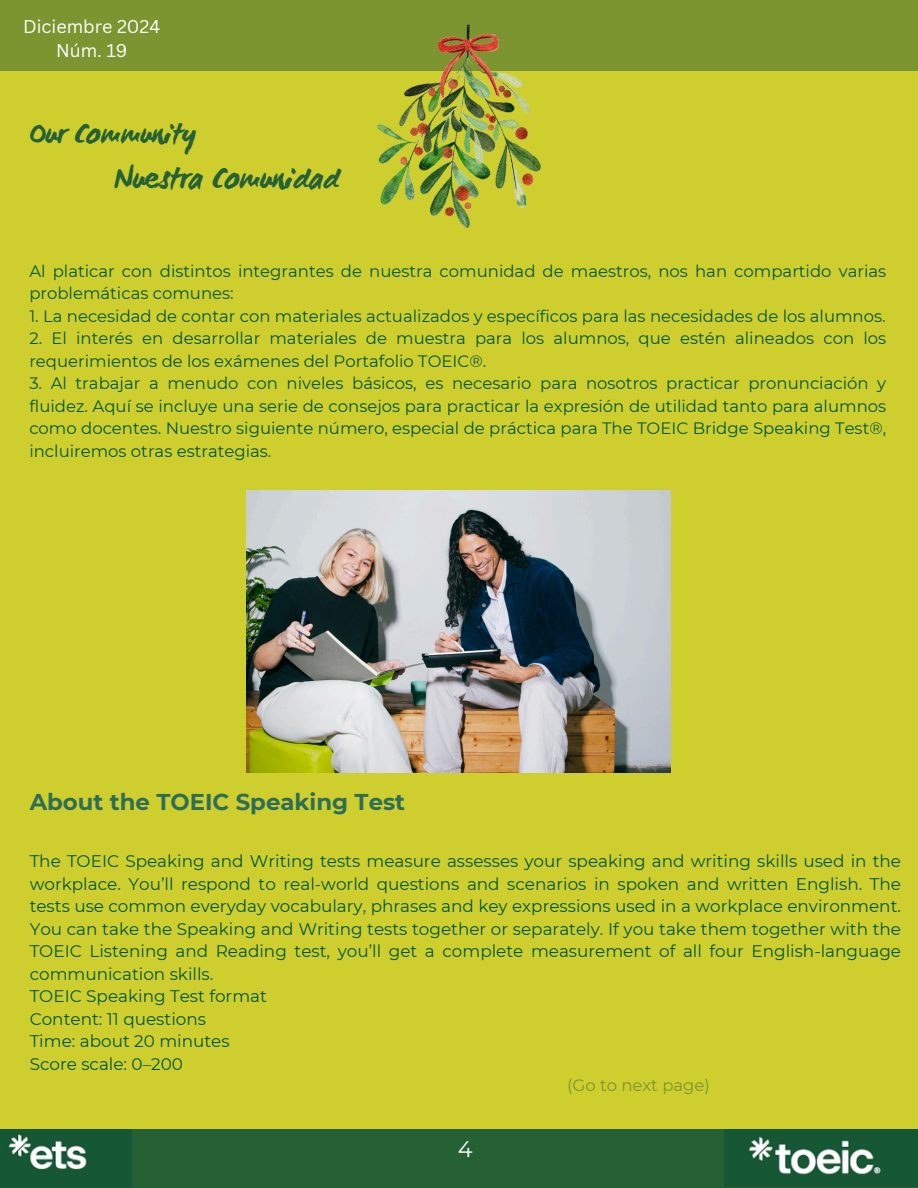
<style>
.page{position:relative;width:918px;height:1188px;background:#fff}
.page>*{position:absolute;margin:0;border:0;box-sizing:border-box;transform-origin:0 0}
.t1{font:700 31.5px "WC Mano Negra Bta";color:#256135}
.t2{font:700 30px "WC Mano Negra Bta";color:#256135}
.t3{font:700 22.8px "Montserrat";color:#2e6e57}
.t4{font:22.5px "Montserrat";color:#fff}
.t5{font:18px "Canva Sans";color:#fff}
.t6{font:16.8px/22.5px "Montserrat";color:#005738;text-align:justify}
.t7{font:16.5px/22.5px "Montserrat";color:#005738}
.t8{font:16.5px "Montserrat";color:#7c9530}
</style>
<div class="page">
<div style="left:0;top:1127px;width:918px;height:61px;background:#256135"></div>
<div style="left:0;top:0;width:918px;height:71px;background:#7c9530"></div>
<img style="left:724px;top:1129px;width:194px;height:57px">
<img style="left:0;top:1129px;width:131px;height:59px">
<div style="left:0;top:71px;width:918px;height:1058px;background:#cece2e"></div>
<img style="left:378px;top:25px;width:163px;height:202px">
<img style="left:247px;top:490px;width:424px;height:282px">
<p class="t5" style="left:23px;top:13px;width:139px">Diciembre 2024</p>
<p class="t5" style="left:56px;top:38px;width:73px">Núm. 19</p>
<h1 class="t2" style="left:29px;top:115px;width:169px">Our Community</h1>
<h1 class="t1" style="left:114px;top:159px;width:227px">Nuestra Comunidad</h1>
<p class="t7" style="left:29px;top:259px;width:858px">Al platicar con distintos integrantes de nuestra comunidad de maestros, nos han compartido varias problemáticas comunes:</p>
<p class="t7" style="left:29px;top:304px;width:858px">1. La necesidad de contar con materiales actualizados y específicos para las necesidades de los alumnos.</p>
<p class="t7" style="left:29px;top:327px;width:858px">2. El interés en desarrollar materiales de muestra para los alumnos, que estén alineados con los requerimientos de los exámenes del Portafolio TOEIC®.</p>
<p class="t7" style="left:29px;top:372px;width:858px;text-align:justify">3. Al trabajar a menudo con niveles básicos, es necesario para nosotros practicar pronunciación y fluidez. Aquí se incluye una serie de consejos para practicar la expresión de utilidad tanto para alumnos como docentes. Nuestro siguiente número, especial de práctica para The TOEIC Bridge Speaking Test®, incluiremos otras estrategias.</p>
<p class="t3" style="left:30px;top:788px;width:377px">About the TOEIC Speaking Test</p>
<h2 class="t6" style="left:30px;top:850px;width:873px">The TOEIC Speaking and Writing tests measure assesses your speaking and writing skills used in the workplace. You’ll respond to real-world questions and scenarios in spoken and written English. The tests use common everyday vocabulary, phrases and key expressions used in a workplace environment.</h2>
<p class="t6" style="left:30px;top:917px;width:873px">You can take the Speaking and Writing tests together or separately. If you take them together with the TOEIC Listening and Reading test, you’ll get a complete measurement of all four English-language communication skills.</p>
<p class="t6" style="left:30px;top:985px;width:239px">TOEIC Speaking Test format</p>
<p class="t6" style="left:30px;top:1007px;width:178px">Content: 11 questions</p>
<p class="t6" style="left:30px;top:1030px;width:202px">Time: about 20 minutes</p>
<p class="t6" style="left:30px;top:1052px;width:155px">Score scale: 0–200</p>
<p class="t4" style="left:458px;top:1135px;width:16px">4</p>
<p class="t8" style="left:567px;top:1075px;width:144px">(Go to next page)</p>
</div>
